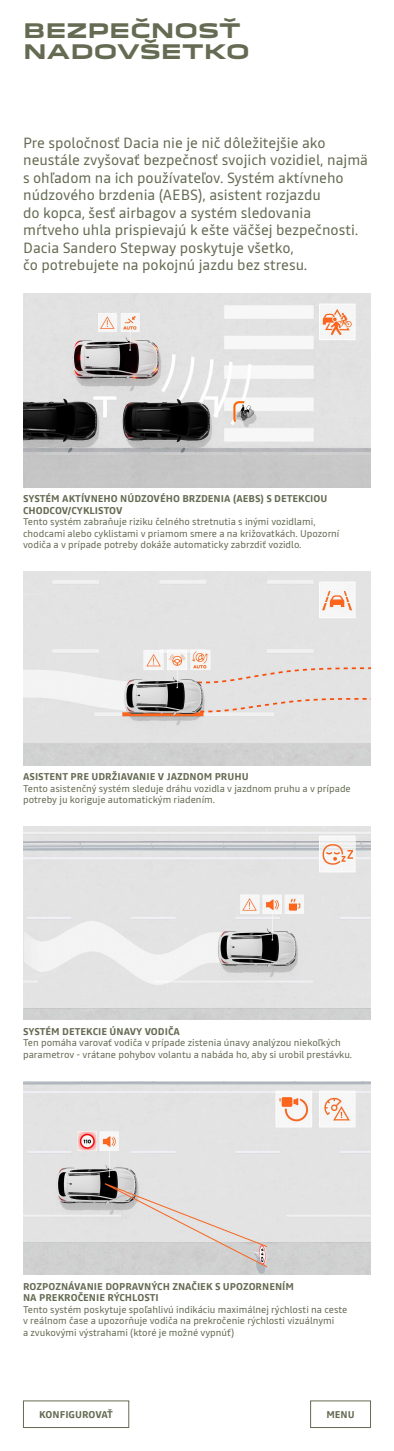
<style>
.page{position:relative;width:394px;height:1451px;background:#fff}
.page>*{position:absolute;margin:0;border:0;box-sizing:border-box;transform-origin:0 0}
._01_Titre{font:700 19.6px "Dacia Block Extended";color:#646b52}
._01_Texte_Courant{font:14.7px/17.5px "Read";color:#646b52}
._02_Texte_Legende{font:9.8px/11.5px "Read";color:#646b52}
._01_Sous_Titre_Legen{font:700 9.8px/11.5px "Read";color:#646b52}
._01_Configurez{font:700 9.8px "Read";color:#646b52}
._01_Menu{font:700 9.8px "Read";color:#646b52}
</style>
<div class="page">
<img style="left:23px;top:293px;width:348px;height:194px">
<img style="left:23px;top:571px;width:348px;height:194px">
<img style="left:23px;top:826px;width:348px;height:193px">
<img style="left:23px;top:1081px;width:348px;height:193px">
<div style="left:310px;top:1400px;width:61px;height:27px;border:1px solid #646b52"></div>
<p class="_01_Titre" style="left:23px;top:20px;width:219px">BEZPEČNOSŤ</p>
<p class="_01_Titre" style="left:23px;top:41px;width:228px">NADOVŠETKO</p>
<p class="_01_Texte_Courant" style="left:23px;top:134px;width:346px">Pre spoločnosť Dacia nie je nič dôležitejšie ako neustále zvyšovať bezpečnosť svojich vozidiel, najmä</p>
<p class="_01_Texte_Courant" style="left:23px;top:169px;width:322px">s ohľadom na ich používateľov. Systém aktívneho</p>
<p class="_01_Texte_Courant" style="left:23px;top:186px;width:299px">núdzového brzdenia (AEBS), asistent rozjazdu</p>
<p class="_01_Texte_Courant" style="left:23px;top:204px;width:290px">do kopca, šesť airbagov a systém sledovania</p>
<p class="_01_Texte_Courant" style="left:23px;top:221px;width:337px">mŕtveho uhla prispievajú k ešte väčšej bezpečnosti.</p>
<p class="_01_Texte_Courant" style="left:23px;top:239px;width:272px">Dacia Sandero Stepway poskytuje všetko,</p>
<p class="_01_Texte_Courant" style="left:23px;top:256px;width:286px">čo potrebujete na pokojnú jazdu bez stresu.</p>
<p class="_01_Sous_Titre_Legen" style="left:23px;top:493px;width:306px">SYSTÉM AKTÍVNEHO NÚDZOVÉHO BRZDENIA (AEBS) S DETEKCIOU<br>CHODCOV/CYKLISTOV</p>
<p class="_02_Texte_Legende" style="left:23px;top:516px;width:318px">Tento systém zabraňuje riziku čelného stretnutia s inými vozidlami, chodcami alebo cyklistami v priamom smere a na križovatkách. Upozorní vodiča a v prípade potreby dokáže automaticky zabrzdiť vozidlo.</p>
<p class="_01_Sous_Titre_Legen" style="left:23px;top:770px;width:227px">ASISTENT PRE UDRŽIAVANIE V JAZDNOM PRUHU</p>
<p class="_02_Texte_Legende" style="left:23px;top:782px;width:329px">Tento asistenčný systém sleduje dráhu vozidla v jazdnom pruhu a v prípade potreby ju koriguje automatickým riadením.</p>
<p class="_01_Sous_Titre_Legen" style="left:23px;top:1025px;width:158px">SYSTÉM DETEKCIE ÚNAVY VODIČA</p>
<p class="_02_Texte_Legende" style="left:23px;top:1036px;width:330px">Ten pomáha varovať vodiča v prípade zistenia únavy analýzou niekoľkých parametrov - vrátane pohybov volantu a nabáda ho, aby si urobil prestávku.</p>
<p class="_01_Sous_Titre_Legen" style="left:23px;top:1280px;width:272px">ROZPOZNÁVANIE DOPRAVNÝCH ZNAČIEK S UPOZORNENÍM<br>NA PREKROČENIE RÝCHLOSTI</p>
<p class="_02_Texte_Legende" style="left:23px;top:1303px;width:326px">Tento systém poskytuje spoľahlivú indikáciu maximálnej rýchlosti na ceste v reálnom čase a upozorňuje vodiča na prekročenie rýchlosti vizuálnymi<br>a zvukovými výstrahami (ktoré je možné vypnúť)</p>
<p class="_01_Configurez" style="left:39px;top:1407px;width:75px">KONFIGUROVAŤ</p>
<p class="_01_Menu" style="left:326px;top:1407px;width:30px">MENU</p>
</div>
